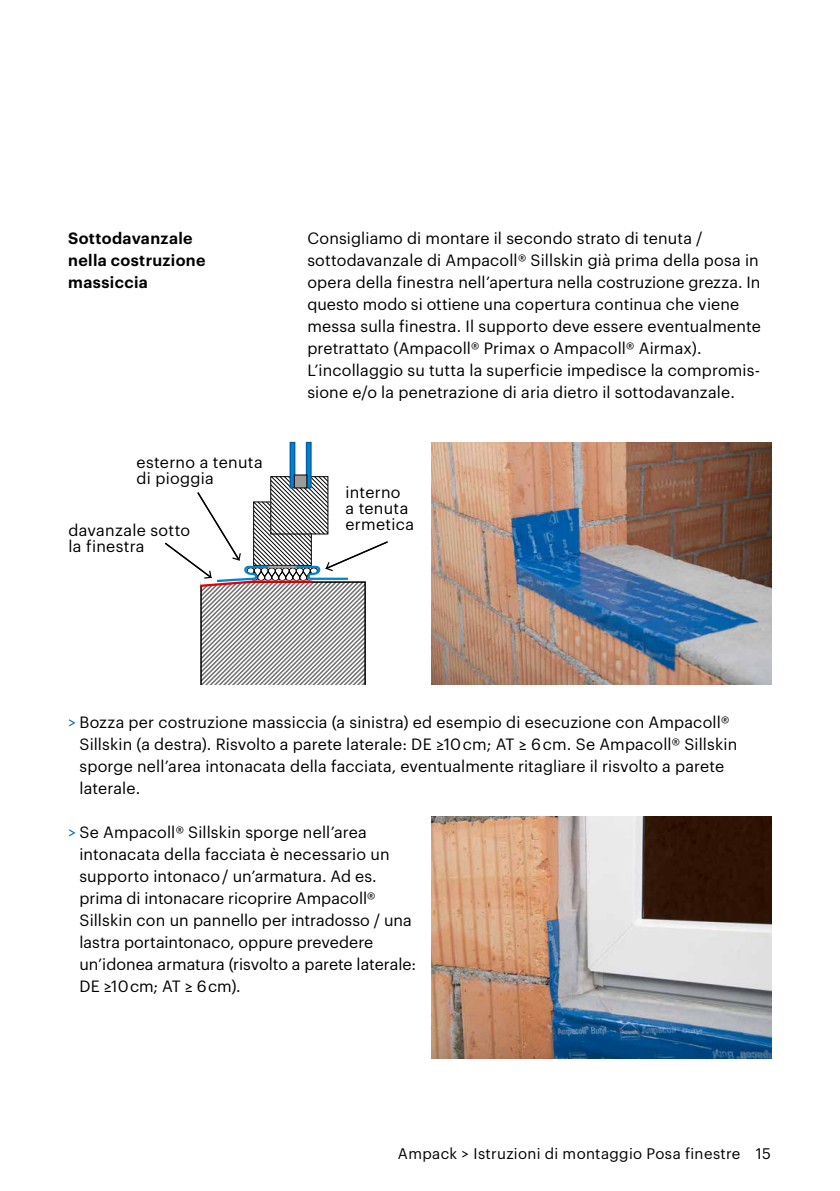
<style>
.page{position:relative;width:840px;height:1191px;background:#fff}
.page>*{position:absolute;margin:0;border:0;box-sizing:border-box;transform-origin:0 0}
.t1{font:16.8px/16.8px "Graphik";color:rgb(0 0 0/.94)}
.t2{font:16px/22px "Graphik";letter-spacing:.01em;color:#000}
.t3{font:600 16px/22px "Graphik";letter-spacing:.025em;color:#000}
.t4{font:15px "Graphik";letter-spacing:.025em;color:#000}
.s1{color:#006cb7}
</style>
<div class="page">
<img style="left:431px;top:816px;width:340px;height:242px">
<img style="left:431px;top:442px;width:340px;height:242px">
<div style="left:289px;top:442px;width:6px;height:46px;border:2px solid #0062ae"></div>
<div style="left:305px;top:442px;width:6px;height:46px;border:2px solid #0062ae"></div>
<svg style="left:165px;top:475px;width:223px;height:209px"></svg>
<p class="t3" style="left:68px;top:226px;width:139px">Sottodavanzale nella costruzione massiccia</p>
<p class="t2" style="left:307px;top:226px;width:454px">Consigliamo di montare il secondo strato di tenuta / sottodavanzale di Ampacoll® Sillskin già prima della posa in opera della finestra nell’apertura nella costruzione grezza. In questo modo si ottiene una copertura continua che viene messa sulla finestra. Il supporto deve essere eventualmente pretrattato (Ampacoll® Primax o Ampacoll® Airmax).<br>L’incollaggio su tutta la superficie impedisce la compromis&shy;sione e/o la penetrazione di aria dietro il sottodavanzale.</p>
<p class="t1" style="left:136px;top:452px;width:87px">Aussen regendicht</p>
<p class="t2" style="left:136px;top:453px;width:128px;line-height:16px">esterno a tenuta di pioggia</p>
<p class="t2" style="left:345px;top:483px;width:70px;line-height:16px">interno<br>a tenuta ermetica</p>
<p class="t1" style="left:344px;top:498px;width:46px">Innen</p>
<p class="t1" style="left:68px;top:520px;width:138px">Unterfensterbank</p>
<p class="t1" style="left:344px;top:514px;width:68px">luftdicht</p>
<p class="t2" style="left:68px;top:520px;width:123px;line-height:16px">davanzale sotto la finestra</p>
<p class="t2" style="left:79px;top:710px;width:659px;text-indent:-11px"><span class="s1">&gt;</span> Bozza per costruzione massiccia (a sinistra) ed esempio di esecuzione con Ampacoll® Sillskin (a destra). Risvolto a parete laterale: DE ≥10 cm; AT ≥ 6 cm. Se Ampacoll® Sillskin sporge nell’area intonacata della facciata, eventualmente ritagliare il risvolto a parete laterale.</p>
<p class="t2" style="left:79px;top:820px;width:338px;text-indent:-11px"><span class="s1">&gt;</span> Se Ampacoll® Sillskin sporge nell’area intonacata della facciata è necessario un supporto intonaco / un’armatura. Ad es. prima di intonacare ricoprire Ampacoll® Sillskin con un pannello per intradosso / una lastra portaintonaco, oppure prevedere un’idonea armatura (risvolto a parete laterale:<br>DE ≥10 cm; AT ≥ 6 cm).</p>
<p class="t4" style="left:397px;top:1142px;width:374px">Ampack &gt; Istruzioni di montaggio Posa finestre 15</p>
</div>
